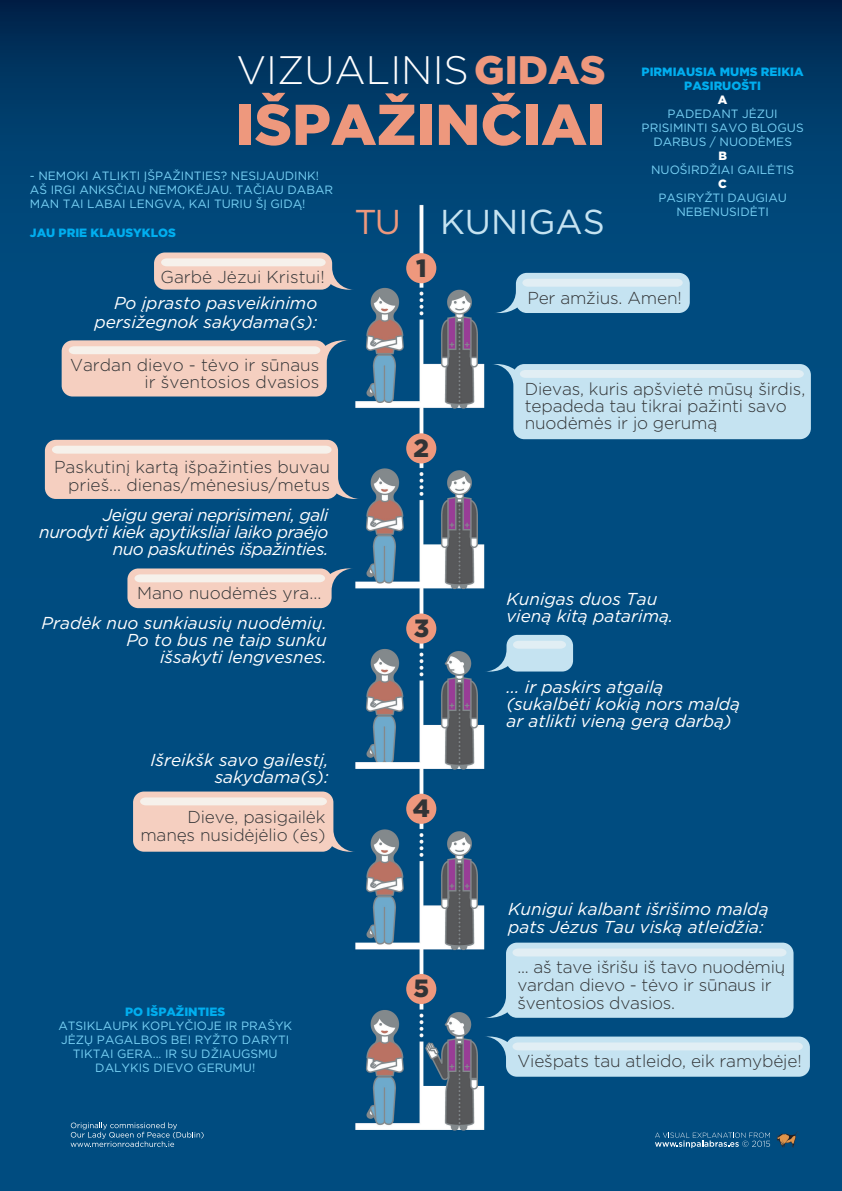
<style>
.page{position:relative;width:842px;height:1191px;background:#fff}
.page>*{position:absolute;margin:0;border:0;box-sizing:border-box;transform-origin:0 0}
.t1{font:900 57.4px "Gotham";color:#ee987d}
.t2{font:300 39.7px "Gotham";color:#fff}
.t3{font:34.5px "Gotham";color:#c5e3f1}
.t4{font:900 24.9px "Gotham";color:#323436}
.t5{font:300 17.2px/18px "Gotham";letter-spacing:-.01em;color:#323436;text-align:right}
.t6{font:italic 17.2px/17px "Gotham";color:#fff;text-align:right}
.t7{font:italic 17.2px/17px "Gotham";letter-spacing:-.025em;color:#fff;text-align:right}
.t8{font:12px/14px "Gotham";color:#79d2f6;text-align:center}
.t9{font:900 12px/14px "Gotham";color:#00aeef;text-align:center}
.t10{font:900 12px "Gotham";color:#fff}
.s1{font-weight:900;color:#ee987d}
.s2{color:#ee987d}
</style>
<div class="page">
<img style="left:0;top:1px;width:841px;height:1190px">
<svg style="left:494px;top:273px;width:196px;height:40px;background:#b2d3e4"></svg>
<svg style="left:484px;top:1036px;width:326px;height:40px;background:#b9d8e8"></svg>
<svg style="left:491px;top:364px;width:320px;height:75px;background:#b9d9e9"></svg>
<svg style="left:154px;top:252px;width:200px;height:38px;background:#d4c3be"></svg>
<svg style="left:62px;top:340px;width:287px;height:56px;background:#e0c8bf"></svg>
<div style="left:406px;top:253px;width:30px;height:30px;background:#ee987d;border-radius:50%"></div>
<svg style="left:45px;top:440px;width:315px;height:59px;background:#e3c9c0"></svg>
<svg style="left:127px;top:568px;width:227px;height:40px;background:#d9c5bf"></svg>
<svg style="left:484px;top:635px;width:89px;height:36px;background:#96bdd4"></svg>
<svg style="left:133px;top:791px;width:222px;height:60px;background:#dbc4bd"></svg>
<svg style="left:484px;top:942px;width:309px;height:75px;background:#b8d8e8"></svg>
<div style="left:406px;top:433px;width:30px;height:30px;background:#ee987d;border-radius:50%"></div>
<div style="left:406px;top:613px;width:30px;height:30px;background:#ee987d;border-radius:50%"></div>
<div style="left:406px;top:793px;width:30px;height:31px;background:#ee987d;border-radius:50%"></div>
<div style="left:406px;top:974px;width:30px;height:30px;background:#ee987d;border-radius:50%"></div>
<svg style="left:71px;top:1122px;width:133px;height:25px;background:#236491"></svg>
<svg style="left:655px;top:1132px;width:115px;height:16px;background:#2d6b96"></svg>
<h2 class="t2" style="left:236px;top:44px;width:371px">VIZUALINIS<span class="s1">GIDAS</span></h2>
<h1 class="t1" style="left:236px;top:85px;width:371px">IŠPAŽINČIAI</h1>
<p class="t8" style="left:30px;top:169px;width:305px;text-align:left">- NEMOKI ATLIKTI ĮŠPAŽINTIES? NESIJAUDINK!<br>AŠ IRGI ANKSČIAU NEMOKĖJAU. TAČIAU DABAR<br>MAN TAI LABAI LENGVA, KAI TURIU ŠĮ GIDĄ!</p>
<p class="t9" style="left:30px;top:226px;width:147px">JAU PRIE KLAUSYKLOS</p>
<p class="t5" style="left:160px;top:268px;width:166px">Garbė Jėzui Kristui!</p>
<h3 class="t3" style="left:354px;top:200px;width:252px"><span class="s2">TU</span> KUNIGAS</h3>
<h3 class="t4" style="left:416px;top:251px;width:12px">1</h3>
<p class="t9" style="left:642px;top:64px;width:164px">PIRMIAUSIA MUMS REIKIA<br>PASIRUOŠTI</p>
<p class="t10" style="left:718px;top:91px;width:11px">A</p>
<p class="t8" style="left:642px;top:106px;width:164px">PADEDANT JĖZUI<br>PRISIMINTI SAVO BLOGUS<br>DARBUS / NUODĖMES</p>
<p class="t10" style="left:718px;top:147px;width:10px">B</p>
<p class="t8" style="left:651px;top:162px;width:145px">NUOŠIRDŽIAI GAILĖTIS</p>
<p class="t10" style="left:718px;top:175px;width:10px">C</p>
<p class="t8" style="left:658px;top:190px;width:130px">PASIRYŽTI DAUGIAU<br>NEBENUSIDĖTI</p>
<p class="t6" style="left:94px;top:293px;width:224px;line-height:19px">Po įprasto pasveikinimo persižegnok sakydama(s):</p>
<p class="t5" style="left:70px;top:356px;width:251px;line-height:17px">Vardan dievo - tėvo ir sūnaus ir šventosios dvasios</p>
<p class="t5" style="left:54px;top:457px;width:277px">Paskutinį kartą išpažinties buvau prieš... dienas/mėnesius/metus</p>
<p class="t7" style="left:39px;top:506px;width:291px">Jeigu gerai neprisimeni, gali nurodyti kiek apytiksliai laiko praėjo nuo paskutinės išpažinties.</p>
<p class="t5" style="left:137px;top:584px;width:186px">Mano nuodėmės yra...</p>
<p class="t6" style="left:42px;top:614px;width:287px">Pradėk nuo sunkiausių nuodėmių.<br>Po to bus ne taip sunku<br>išsakyti lengvesnes.</p>
<p class="t6" style="left:151px;top:751px;width:179px">Išreikšk savo gailestį, sakydama(s):</p>
<p class="t5" style="left:140px;top:807px;width:187px">Dieve, pasigailėk manęs nusidėjėlio (ės)</p>
<p class="t9" style="left:125px;top:1005px;width:102px">PO IŠPAŽINTIES</p>
<p class="t8" style="left:58px;top:1018px;width:235px">ATSIKLAUPK KOPLYČIOJE IR PRAŠYK<br>JĖZŲ PAGALBOS BEI RYŽTO DARYTI<br>TIKTAI GERA... IR SU DŽIAUGSMU<br>DALYKIS DIEVO GERUMU!</p>
<h3 class="t4" style="left:414px;top:431px;width:17px">2</h3>
<h3 class="t4" style="left:414px;top:611px;width:17px">3</h3>
<h3 class="t4" style="left:413px;top:791px;width:19px">4</h3>
<h3 class="t4" style="left:414px;top:971px;width:17px">5</h3>
<p class="t5" style="left:527px;top:288px;width:156px">Per amžius. Amen!</p>
<p class="t5" style="left:525px;top:380px;width:282px;line-height:17px;text-align:left">Dievas, kuris apšvietė mūsų širdis, tepadeda tau tikrai pažinti savo nuodėmės ir jo gerumą</p>
<p class="t6" style="left:506px;top:590px;width:168px;text-align:left">Kunigas duos Tau vieną kitą patarimą.</p>
<p class="t6" style="left:506px;top:678px;width:235px;text-align:left">... ir paskirs atgailą (sukalbėti kokią nors maldą ar atlikti vieną gerą darbą)</p>
<p class="t6" style="left:508px;top:899px;width:262px;line-height:18px;text-align:left">Kunigui kalbant išrišimo maldą pats Jėzus Tau viską atleidžia:</p>
<p class="t5" style="left:517px;top:958px;width:269px;text-align:left">... aš tave išrišu iš tavo nuodėmių vardan dievo - tėvo ir sūnaus ir šventosios dvasios.</p>
<p class="t5" style="left:517px;top:1051px;width:286px">Viešpats tau atleido, eik ramybėje!</p>
</div>
